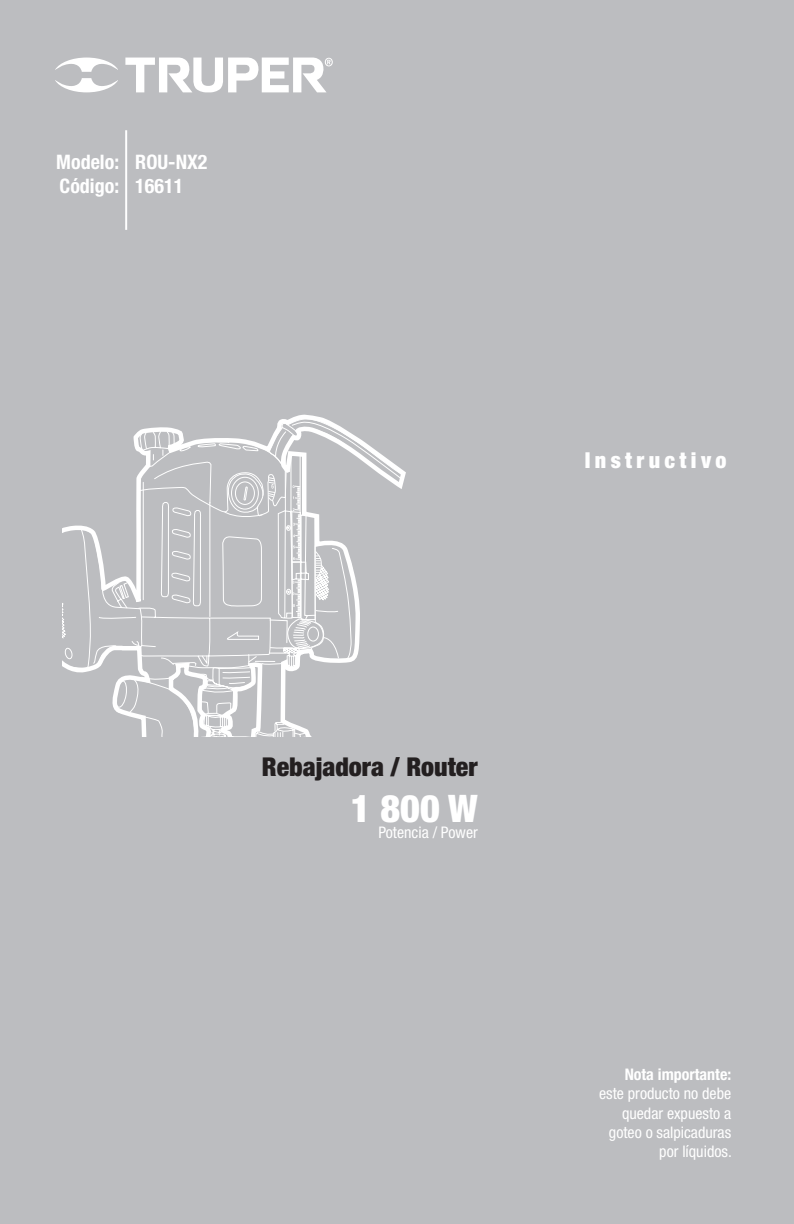
<style>
.page{position:relative;width:794px;height:1224px;background:#bcbdc0}
.page>*{position:absolute;margin:0;border:0;box-sizing:border-box;transform-origin:0 0}
.t1{font:900 condensed 38px "Helvetica Neue";color:#fff}
.t2{font:900 condensed 26px "Helvetica Neue";color:#231f20}
.t3{font:900 condensed 22px "Helvetica Neue";letter-spacing:.2em;color:#fff}
.t4{font:700 condensed 20px/24px "Helvetica Neue";color:#fff}
.t5{font:condensed 16px/19.2px "Helvetica Neue";color:#fff;text-align:right}
.t6{font:700 condensed 16px "Helvetica Neue";color:#fff}
</style>
<div class="page">
<hr style="left:125px;top:130px;width:2px;height:100px;background:#fff">
<svg style="left:55px;top:58px;width:63px;height:14px"></svg>
<svg style="left:55px;top:78px;width:63px;height:14px"></svg>
<svg style="left:125px;top:58px;width:208px;height:34px"></svg>
<svg style="left:62px;top:416px;width:342px;height:321px"></svg>
<p class="t4" style="left:56px;top:149px;width:64px">Modelo:<br>Código:</p>
<p class="t4" style="left:135px;top:149px;width:74px">ROU-NX2<br>16611</p>
<h3 class="t3" style="left:585px;top:447px;width:143px">Instructivo</h3>
<h2 class="t2" style="left:262px;top:751px;width:217px">Rebajadora / Router</h2>
<h1 class="t1" style="left:351px;top:785px;width:128px">1 800 W</h1>
<p class="t5" style="left:378px;top:822px;width:101px">Potencia / Power</p>
<p class="t6" style="left:624px;top:1065px;width:108px">Nota importante:</p>
<p class="t5" style="left:599px;top:1084px;width:134px">este producto no debe quedar expuesto a goteo o salpicaduras por líquidos.</p>
</div>
